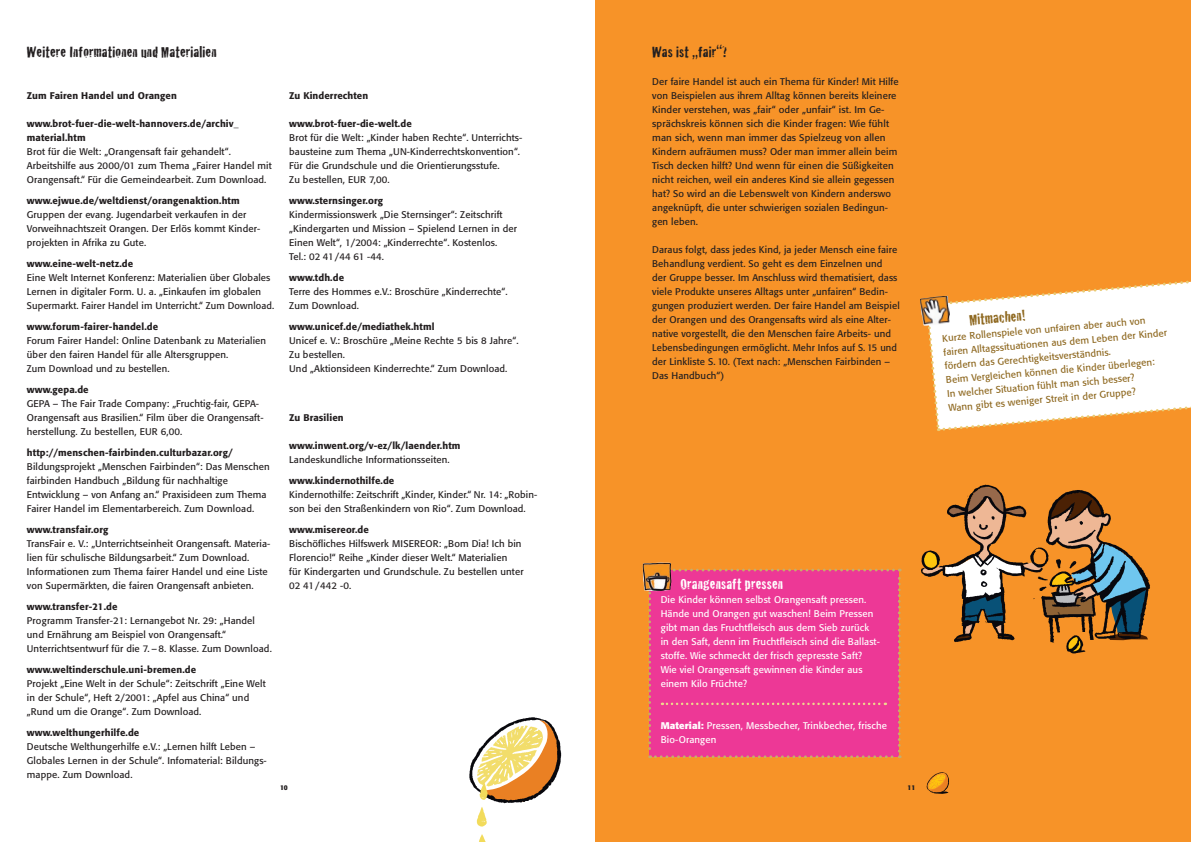
<style>
.page{position:relative;width:1191px;height:842px;background:#fff}
.page>*{position:absolute;margin:0;border:0;box-sizing:border-box;transform-origin:0 0}
.t1{font:16px "Cracked";letter-spacing:.01em;color:#231f20}
.t2{font:16px "Cracked";letter-spacing:.01em;color:#fff}
.t3{font:16px "Cracked";color:#8f6921}
.t4{font:9.6px/14px "Formata";letter-spacing:.01em;color:#231f20}
.t5{font:500 9.6px/14px "Formata";letter-spacing:.01em;color:#231f20}
.t6{font:9.6px/14px "Formata";letter-spacing:.01em;color:#fff}
.t7{font:9.6px/14px "Formata";color:#8f6921}
.t8{font:700 6.8px "Formata";color:#231f20}
.s1{font-weight:700}
</style>
<div class="page">
<div style="left:595px;top:0;width:596px;height:842px;background:#f79328"></div>
<svg style="left:928px;top:280px;width:263px;height:151px"></svg>
<img style="left:921px;top:296px;width:29px;height:30px">
<img style="left:946px;top:773px;width:3px;height:21px">
<img style="left:926px;top:772px;width:20px;height:22px">
<img style="left:642px;top:562px;width:29px;height:29px">
<div style="left:648px;top:569px;width:252px;height:189px;background:#ed3896"></div>
<img style="left:469px;top:717px;width:92px;height:86px">
<img style="left:469px;top:773px;width:43px;height:69px">
<img style="left:921px;top:484px;width:229px;height:170px">
<h1 class="t1" style="left:27px;top:39px;width:191px">Weitere Informationen und Materialien</h1>
<p class="t5" style="left:27px;top:88px;width:151px">Zum Fairen Handel und Orangen</p>
<p class="t5" style="left:27px;top:116px;width:213px">www.brot-fuer-die-welt-hannovers.de/archiv_ material.htm</p>
<p class="t4" style="left:27px;top:144px;width:246px">Brot für die Welt: „Orangensaft fair gehandelt“.<br>Arbeitshilfe aus 2000/01 zum Thema „Fairer Handel mit<br>Orangensaft.“ Für die Gemeindearbeit. Zum Download.</p>
<p class="t5" style="left:27px;top:193px;width:214px">www.ejwue.de/weltdienst/orangenaktion.htm</p>
<p class="t4" style="left:27px;top:207px;width:234px">Gruppen der evang. Jugendarbeit verkaufen in der<br>Vorweihnachtszeit Orangen. Der Erlös kommt Kinder&shy;projekten in Afrika zu Gute.</p>
<p class="t5" style="left:27px;top:256px;width:108px">www.eine-welt-netz.de</p>
<p class="t4" style="left:27px;top:270px;width:249px">Eine Welt Internet Konferenz: Materialien über Globales<br>Lernen in digitaler Form. U. a. „Einkaufen im globalen<br>Supermarkt. Fairer Handel im Unterricht.“ Zum Download.</p>
<p class="t5" style="left:27px;top:319px;width:133px">www.forum-fairer-handel.de</p>
<p class="t4" style="left:27px;top:333px;width:241px">Forum Fairer Handel: Online Datenbank zu Materialien über den fairen Handel für alle Altersgruppen.<br>Zum Download und zu bestellen.</p>
<p class="t5" style="left:27px;top:382px;width:63px">www.gepa.de</p>
<p class="t4" style="left:27px;top:396px;width:237px">GEPA – The Fair Trade Company: „Fruchtig-fair, GEPA-<br>Orangensaft aus Brasilien.“ Film über die Orangensaft&shy;herstellung. Zu bestellen, EUR 6,00.</p>
<p class="t5" style="left:27px;top:445px;width:207px">http://menschen-fairbinden.culturbazar.org/</p>
<p class="t4" style="left:27px;top:459px;width:244px">Bildungsprojekt „Menschen Fairbinden“: Das Menschen fairbinden Handbuch „Bildung für nachhaltige Entwicklung – von Anfang an.“ Praxisideen zum Thema Fairer Handel im Elementarbereich. Zum Download.</p>
<p class="t5" style="left:27px;top:522px;width:83px">www.transfair.org</p>
<p class="t4" style="left:27px;top:536px;width:244px">TransFair e. V.: „Unterrichtseinheit Orangensaft. Materia&shy;lien für schulische Bildungsarbeit.“ Zum Download.<br>Informationen zum Thema fairer Handel und eine Liste von Supermärkten, die fairen Orangensaft anbieten.</p>
<p class="t5" style="left:27px;top:599px;width:92px">www.transfer-21.de</p>
<p class="t4" style="left:27px;top:613px;width:246px">Programm Transfer-21: Lernangebot Nr. 29: „Handel und Ernährung am Beispiel von Orangensaft.“<br>Unterrichtsentwurf für die 7. – 8. Klasse. Zum Download.</p>
<p class="t5" style="left:27px;top:662px;width:171px">www.weltinderschule.uni-bremen.de</p>
<p class="t4" style="left:27px;top:676px;width:240px">Projekt „Eine Welt in der Schule“: Zeitschrift „Eine Welt in der Schule“, Heft 2/2001: „Apfel aus China“ und „Rund um die Orange“. Zum Download.</p>
<p class="t5" style="left:27px;top:725px;width:114px">www.welthungerhilfe.de</p>
<p class="t4" style="left:27px;top:739px;width:241px">Deutsche Welthungerhilfe e.V.: „Lernen hilft Leben –<br>Globales Lernen in der Schule“. Infomaterial: Bildungs&shy;mappe. Zum Download.</p>
<p class="t5" style="left:289px;top:88px;width:80px">Zu Kinderrechten</p>
<p class="t5" style="left:289px;top:116px;width:124px">www.brot-fuer-die-welt.de</p>
<p class="t4" style="left:289px;top:130px;width:234px">Brot für die Welt: „Kinder haben Rechte“. Unterrichts&shy;bausteine zum Thema „UN-Kinderrechtskonvention“.<br>Für die Grundschule und die Orientierungsstufe.<br>Zu bestellen, EUR 7,00.</p>
<p class="t5" style="left:289px;top:193px;width:95px">www.sternsinger.org</p>
<p class="t4" style="left:289px;top:207px;width:229px">Kindermissionswerk „Die Sternsinger“: Zeitschrift „Kinder-garten und Mission – Spielend Lernen in der Einen Welt“, 1/2004: „Kinderrechte“. Kostenlos.<br>Tel.: 02 41/44 61 -44.</p>
<p class="t5" style="left:289px;top:270px;width:56px">www.tdh.de</p>
<p class="t4" style="left:289px;top:284px;width:220px">Terre des Hommes e.V.: Broschüre „Kinderrechte“.<br>Zum Download.</p>
<p class="t5" style="left:289px;top:319px;width:147px">www.unicef.de/mediathek.html</p>
<p class="t4" style="left:289px;top:333px;width:231px">Unicef e. V.: Broschüre „Meine Rechte 5 bis 8 Jahre“.<br>Zu bestellen.<br>Und „Aktionsideen Kinderrechte.“ Zum Download.</p>
<p class="t5" style="left:289px;top:410px;width:56px">Zu Brasilien</p>
<p class="t5" style="left:289px;top:438px;width:173px">www.inwent.org/v-ez/lk/laender.htm</p>
<p class="t4" style="left:289px;top:452px;width:162px">Landeskundliche Informationsseiten.</p>
<p class="t5" style="left:289px;top:473px;width:107px">www.kindernothilfe.de</p>
<p class="t4" style="left:289px;top:487px;width:249px">Kindernothilfe: Zeitschrift „Kinder, Kinder.“ Nr. 14: „Robin&shy;son bei den Straßenkindern von Rio“. Zum Download.</p>
<p class="t5" style="left:289px;top:522px;width:81px">www.misereor.de</p>
<p class="t4" style="left:289px;top:536px;width:236px">Bischöfliches Hilfswerk MISEREOR: „Bom Dia! Ich bin Flo-rencio!“ Reihe „Kinder dieser Welt.“ Materialien<br>für Kindergarten und Grundschule. Zu bestellen unter 02 41/442 -0.</p>
<p class="t8" style="left:280px;top:783px;width:9px">10</p>
<h1 class="t1" style="left:652px;top:39px;width:76px">Was ist „fair“?</h1>
<p class="t4" style="left:652px;top:74px;width:248px">Der faire Handel ist auch ein Thema für Kinder! Mit Hilfe von Beispielen aus ihrem Alltag können bereits kleinere Kinder verstehen, was „fair“ oder „unfair“ ist. Im Ge&shy;sprächs-kreis können sich die Kinder fragen: Wie fühlt man sich, wenn man immer das Spielzeug von allen Kindern aufräumen muss? Oder man immer allein beim Tisch decken hilft? Und wenn für einen die Süßigkeiten nicht reichen, weil ein anderes Kind sie allein gegessen hat? So wird an die Lebenswelt von Kindern anders-wo ange-knüpft, die unter schwierigen sozialen Bedin-gun&shy;gen leben.</p>
<p class="t4" style="left:652px;top:242px;width:249px">Daraus folgt, dass jedes Kind, ja jeder Mensch eine faire Behandlung verdient. So geht es dem Einzelnen und<br>der Gruppe besser. Im Anschluss wird thematisiert, dass vie-le Produkte unseres Alltags unter „unfairen“ Bedin&shy;gungen produziert werden. Der faire Handel am Bei-spiel der Orangen und des Orangensafts wird als eine Alter&shy;native vorgestellt, die den Menschen faire Arbeits- und Lebensbedingungen ermöglicht. Mehr Infos auf S. 15 und der Linkliste S. 10. (Text nach: „Menschen Fair-binden – Das Handbuch“)</p>
<h1 class="t3" style="left:968px;top:307px;width:58px;rotate:-5deg">Mitmachen!</h1>
<p class="t7" style="left:941px;top:331px;width:226px;rotate:-5deg">Kurze Rollenspiele von unfairen aber auch von fairen Alltagssituationen aus dem Leben der Kinder fördern das Gerechtigkeitsverständnis.<br>Beim Vergleichen können die Kinder überlegen:<br>In welcher Situation fühlt man sich besser?<br>Wann gibt es weniger Streit in der Gruppe?</p>
<h1 class="t2" style="left:680px;top:571px;width:104px">Orangensaft pressen</h1>
<p class="t6" style="left:660px;top:592px;width:220px">Die Kinder können selbst Orangensaft pressen.<br>Hände und Orangen gut waschen! Beim Pressen gibt man das Fruchtfleisch aus dem Sieb zurück in den Saft, denn im Fruchtfleisch sind die Ballast&shy;stoffe. Wie schmeckt der frisch gepresste Saft?<br>Wie viel Orangensaft gewinnen die Kinder aus einem Kilo Früchte?</p>
<p class="t6" style="left:660px;top:718px;width:228px"><span class="s1">Material:</span> Pressen, Messbecher, Trinkbecher, frische<br>Bio-Orangen</p>
<p class="t8" style="left:907px;top:783px;width:9px">11</p>
</div>
